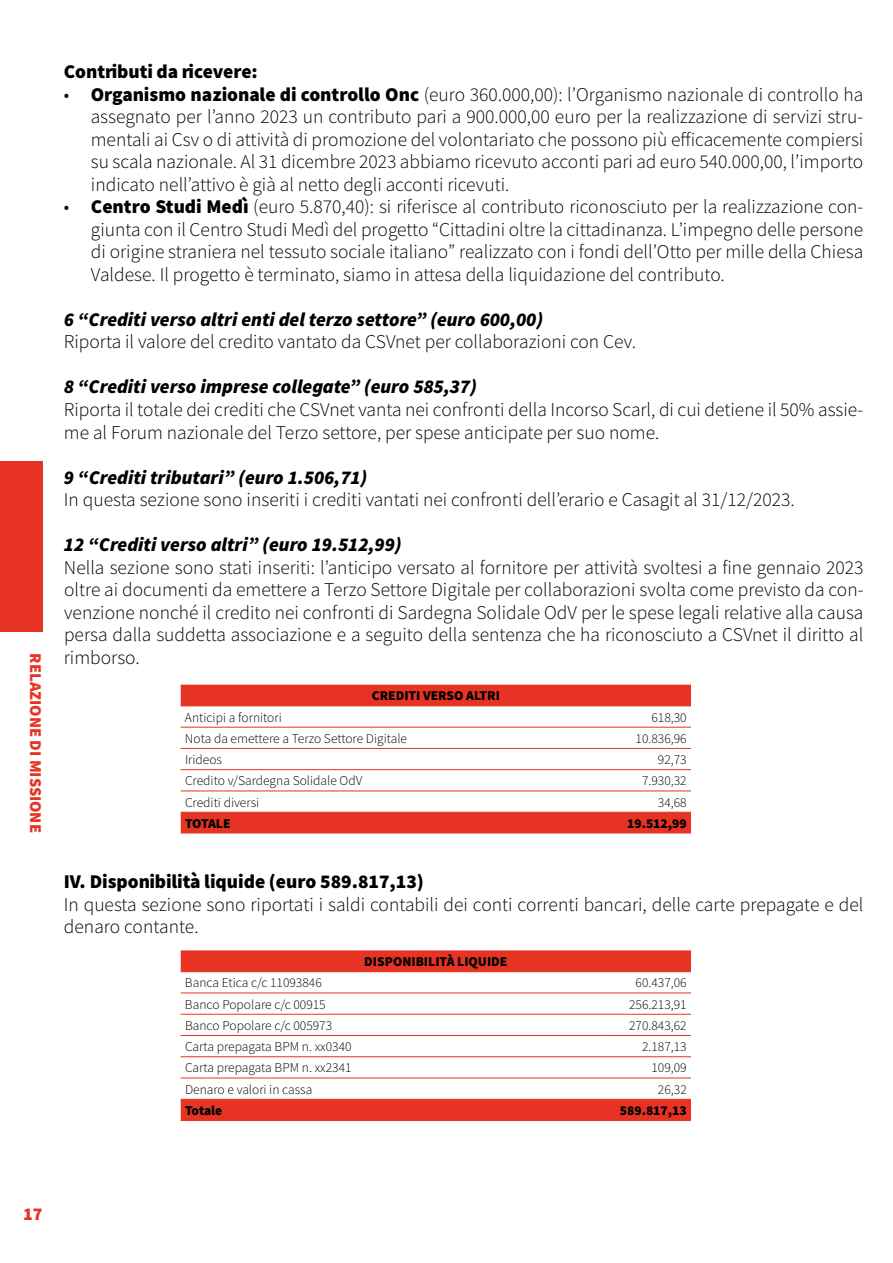
<style>
.page{position:relative;width:893px;height:1263px;background:#fff}
.page>*{position:absolute;margin:0;border:0;box-sizing:border-box;transform-origin:0 0}
.t1{font:19.5px/22.5px "Source Sans Variable";color:#000;text-align:justify}
.t2{font:italic 19.5px "Source Sans Variable";color:#000}
.t3{font:18px "Source Sans Variable";color:#e63323}
.t4{font:16.5px "Source Sans Variable";color:#e63323}
.t5{font:13.5px "Source Sans Variable";color:#000}
</style>
<div class="page">
<div style="left:0;top:461px;width:43px;height:170px;background:#e63323"></div>
<svg style="left:181px;top:685px;width:510px;height:148px"></svg>
<hr style="left:181px;top:705px;width:425px;height:1px;background:#e63323">
<hr style="left:606px;top:705px;width:85px;height:1px;background:#e63323">
<hr style="left:181px;top:727px;width:425px;height:1px;background:#e63323">
<hr style="left:606px;top:727px;width:85px;height:1px;background:#e63323">
<hr style="left:181px;top:748px;width:425px;height:1px;background:#e63323">
<hr style="left:606px;top:748px;width:85px;height:1px;background:#e63323">
<hr style="left:181px;top:769px;width:425px;height:1px;background:#e63323">
<hr style="left:606px;top:769px;width:85px;height:1px;background:#e63323">
<hr style="left:181px;top:790px;width:425px;height:1px;background:#e63323">
<hr style="left:606px;top:790px;width:85px;height:1px;background:#e63323">
<hr style="left:181px;top:812px;width:425px;height:1px;background:#e63323">
<hr style="left:606px;top:812px;width:85px;height:1px;background:#e63323">
<svg style="left:181px;top:950px;width:510px;height:170px"></svg>
<hr style="left:181px;top:971px;width:425px;height:1px;background:#e63323">
<hr style="left:606px;top:971px;width:85px;height:1px;background:#e63323">
<hr style="left:181px;top:992px;width:425px;height:1px;background:#e63323">
<hr style="left:606px;top:992px;width:85px;height:1px;background:#e63323">
<hr style="left:181px;top:1014px;width:425px;height:1px;background:#e63323">
<hr style="left:606px;top:1014px;width:85px;height:1px;background:#e63323">
<hr style="left:181px;top:1035px;width:425px;height:1px;background:#e63323">
<hr style="left:606px;top:1035px;width:85px;height:1px;background:#e63323">
<hr style="left:181px;top:1056px;width:425px;height:1px;background:#e63323">
<hr style="left:606px;top:1056px;width:85px;height:1px;background:#e63323">
<hr style="left:181px;top:1077px;width:425px;height:1px;background:#e63323">
<hr style="left:606px;top:1077px;width:85px;height:1px;background:#e63323">
<hr style="left:181px;top:1099px;width:425px;height:1px;background:#e63323">
<hr style="left:606px;top:1099px;width:85px;height:1px;background:#e63323">
<hr style="left:181px;top:1120px;width:425px;height:1px;background:#e63323">
<hr style="left:606px;top:1120px;width:85px;height:1px;background:#e63323">
<p class="t4" style="left:46px;top:653px;width:181px;rotate:90deg">RELAZIONE DI MISSIONE</p>
<p class="t1" style="left:64px;top:61px;width:196px">Contributi da ricevere:</p>
<p class="t1" style="left:91px;top:83px;width:774px;text-indent:-27px">• Organismo nazionale di controllo Onc (euro 360.000,00): l’Organismo nazionale di controllo ha assegnato per l’anno 2023 un contributo pari a 900.000,00 euro per la realizzazione di servizi stru&shy;mentali ai Csv o di attività di promozione del volontariato che possono più efficacemente compiersi su scala nazionale. Al 31 dicembre 2023 abbiamo ricevuto acconti pari ad euro 540.000,00, l’importo indicato nell’attivo è già al netto degli acconti ricevuti.</p>
<p class="t1" style="left:91px;top:196px;width:774px;text-indent:-27px">• Centro Studi Medì (euro 5.870,40): si riferisce al contributo riconosciuto per la realizzazione con&shy;giunta con il Centro Studi Medì del progetto “Cittadini oltre la cittadinanza. L’impegno delle persone di origine straniera nel tessuto sociale italiano” realizzato con i fondi dell’Otto per mille della Chiesa Valdese. Il progetto è terminato, siamo in attesa della liquidazione del contributo.</p>
<p class="t2" style="left:64px;top:308px;width:481px">6 “Crediti verso altri enti del terzo settore” (euro 600,00)</p>
<p class="t1" style="left:64px;top:331px;width:574px">Riporta il valore del credito vantato da CSVnet per collaborazioni con Cev.</p>
<p class="t2" style="left:64px;top:375px;width:415px">8 “Crediti verso imprese collegate” (euro 585,37)</p>
<p class="t1" style="left:64px;top:398px;width:801px">Riporta il totale dei crediti che CSVnet vanta nei confronti della Incorso Scarl, di cui detiene il 50% assie&shy;me al Forum nazionale del Terzo settore, per spese anticipate per suo nome.</p>
<p class="t2" style="left:64px;top:465px;width:305px">9 “Crediti tributari” (euro 1.506,71)</p>
<p class="t1" style="left:64px;top:488px;width:732px">In questa sezione sono inseriti i crediti vantati nei confronti dell’erario e Casagit al 31/12/2023.</p>
<p class="t2" style="left:64px;top:533px;width:339px">12 “Crediti verso altri” (euro 19.512,99)</p>
<p class="t1" style="left:64px;top:556px;width:801px">Nella sezione sono stati inseriti: l’anticipo versato al fornitore per attività svoltesi a fine gennaio 2023 oltre ai documenti da emettere a Terzo Settore Digitale per collaborazioni svolta come previsto da con&shy;venzione nonché il credito nei confronti di Sardegna Solidale OdV per le spese legali relative alla causa persa dalla suddetta associazione e a seguito della sentenza che ha riconosciuto a CSVnet il diritto al rimborso.</p>
<p class="t5" style="left:372px;top:688px;width:130px">CREDITI VERSO ALTRI</p>
<p class="t5" style="left:185px;top:709px;width:98px">Anticipi a fornitori</p>
<p class="t5" style="left:651px;top:709px;width:37px">618,30</p>
<p class="t5" style="left:185px;top:730px;width:224px">Nota da emettere a Terzo Settore Digitale</p>
<p class="t5" style="left:636px;top:730px;width:53px">10.836,96</p>
<p class="t5" style="left:185px;top:751px;width:39px">Irideos</p>
<p class="t5" style="left:658px;top:751px;width:30px">92,73</p>
<p class="t5" style="left:185px;top:773px;width:179px">Credito v/Sardegna Solidale OdV</p>
<p class="t5" style="left:642px;top:773px;width:46px">7.930,32</p>
<p class="t5" style="left:185px;top:794px;width:76px">Crediti diversi</p>
<p class="t5" style="left:658px;top:794px;width:30px">34,68</p>
<p class="t5" style="left:185px;top:815px;width:47px">TOTALE</p>
<p class="t5" style="left:627px;top:815px;width:61px">19.512,99</p>
<p class="t1" style="left:64px;top:871px;width:801px;text-align:left">IV. Disponibilità liquide (euro 589.817,13)<br>In questa sezione sono riportati i saldi contabili dei conti correnti bancari, delle carte prepagate e del denaro contante.</p>
<p class="t5" style="left:364px;top:953px;width:145px">DISPONIBILITÀ LIQUIDE</p>
<p class="t5" style="left:185px;top:975px;width:138px">Banca Etica c/c 11093846</p>
<p class="t5" style="left:636px;top:975px;width:53px">60.437,06</p>
<p class="t5" style="left:185px;top:996px;width:142px">Banco Popolare c/c 00915</p>
<p class="t5" style="left:629px;top:996px;width:59px">256.213,91</p>
<p class="t5" style="left:185px;top:1017px;width:149px">Banco Popolare c/c 005973</p>
<p class="t5" style="left:629px;top:1017px;width:59px">270.843,62</p>
<p class="t5" style="left:185px;top:1038px;width:168px">Carta prepagata BPM n. xx0340</p>
<p class="t5" style="left:642px;top:1038px;width:46px">2.187,13</p>
<p class="t5" style="left:185px;top:1060px;width:168px">Carta prepagata BPM n. xx2341</p>
<p class="t5" style="left:651px;top:1060px;width:37px">109,09</p>
<p class="t5" style="left:185px;top:1081px;width:129px">Denaro e valori in cassa</p>
<p class="t5" style="left:658px;top:1081px;width:30px">26,32</p>
<p class="t5" style="left:185px;top:1102px;width:39px">Totale</p>
<p class="t5" style="left:620px;top:1102px;width:68px">589.817,13</p>
<p class="t3" style="left:23px;top:1203px;width:21px">17</p>
</div>
